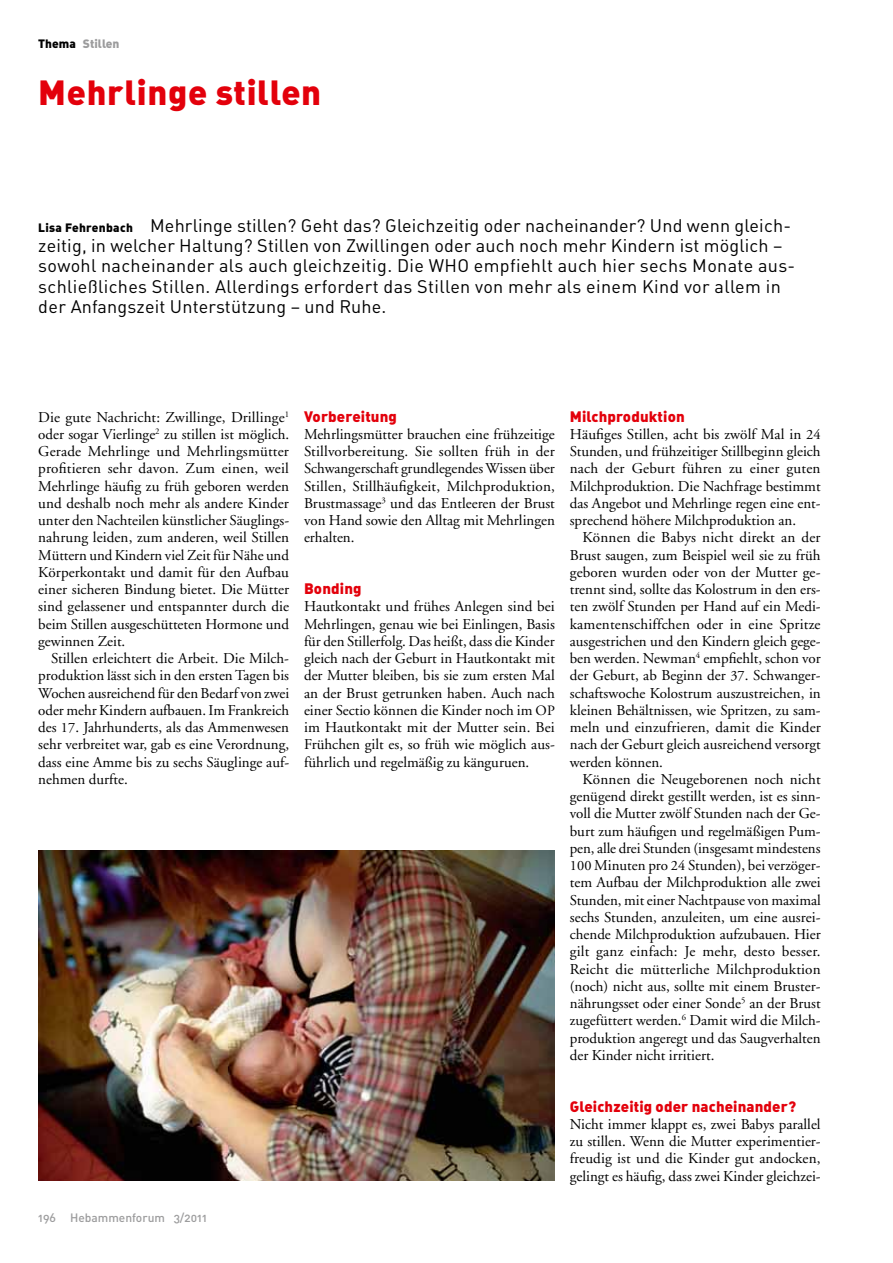
<style>
.page{position:relative;width:893px;height:1263px;background:#fff}
.page>*{position:absolute;margin:0;border:0;box-sizing:border-box;transform-origin:0 0}
.t1{font:34.5px "DIN Black Alternate";letter-spacing:.02em;color:#e3000b}
.t2{font:18px/20.2px "DIN Regular Alternate";letter-spacing:.01em;color:#000}
.t3{font:15px/17.2px "Adobe Garamond";color:#000;text-align:justify}
.t4{font:15px "DIN Black Alternate";letter-spacing:.01em;color:#e3000b}
.t5{font:12px "DIN Medium Alternate";color:#9c9c9d}
.t6{font:12px "DIN Black Alternate";color:#9c9c9d}
.s1{color:#000}
.s2{font-family:"DIN Black Alternate";font-size:12px}
.s3{font-size:14.25px}
</style>
<div class="page">
<img style="left:38px;top:850px;width:517px;height:330px">
<p class="t6" style="left:38px;top:36px;width:83px"><span class="s1">Thema</span> Stillen</p>
<h1 class="t1" style="left:38px;top:70px;width:285px">Mehrlinge stillen</h1>
<p class="t2" style="left:38px;top:215px;width:758px"><span class="s2">Lisa Fehrenbach</span> Mehrlinge stillen? Geht das? Gleichzeitig oder nacheinander? Und wenn gleich&shy;zeitig, in welcher Haltung? Stillen von Zwillingen oder auch noch mehr Kindern ist möglich – sowohl nacheinander als auch gleichzeitig. Die WHO empfiehlt auch hier sechs Monate aus&shy;schließliches Stillen. Allerdings erfordert das Stillen von mehr als einem Kind vor allem in der Anfangszeit Unterstützung – und Ruhe.</p>
<p class="t3" style="left:38px;top:409px;width:252px">Die gute Nachricht: Zwillinge, Drillinge<sup>1 </sup>oder sogar Vierlinge<sup>2</sup> zu stillen ist möglich.<br>Gerade Mehrlinge und Mehrlingsmütter profitieren sehr davon. Zum einen, weil Mehrlinge häufig zu früh geboren werden und deshalb noch mehr als andere Kinder unter den Nachteilen künstlicher Säuglings&shy;nahrung leiden, zum anderen, weil Stillen Müttern und Kindern viel Zeit für Nähe und Körperkontakt und damit für den Aufbau einer sicheren Bindung bietet. Die Mütter sind gelassener und entspannter durch die beim Stillen ausgeschütteten Hormone und gewinnen Zeit.</p>
<p class="t3" style="left:38px;top:650px;width:252px;text-indent:13px">Stillen erleichtert die Arbeit. Die Milch&shy;produktion lässt sich in den ersten Tagen bis Wochen ausreichend für den Bedarf von zwei oder mehr Kindern aufbauen. Im Frankreich des <span class="s3">17</span>. Jahrhunderts, als das Ammenwesen sehr verbreitet war, gab es eine Verordnung, dass eine Amme bis zu sechs Säuglinge auf&shy;nehmen durfte.</p>
<p class="t5" style="left:38px;top:1210px;width:170px">196 Hebammenforum 3/2011</p>
<p class="t4" style="left:304px;top:406px;width:94px">Vorbereitung</p>
<p class="t3" style="left:304px;top:426px;width:252px">Mehrlingsmütter brauchen eine frühzeitige Stillvorbereitung. Sie sollten früh in der Schwangerschaft grundlegendes Wissen über Stillen, Stillhäufigkeit, Milchproduktion, Brustmassage<sup>3</sup> und das Entleeren der Brust von Hand sowie den Alltag mit Mehrlingen erhalten.</p>
<p class="t4" style="left:304px;top:579px;width:59px">Bonding</p>
<p class="t3" style="left:304px;top:598px;width:252px">Hautkontakt und frühes Anlegen sind bei Mehrlingen, genau wie bei Einlingen, Basis für den Stillerfolg. Das heißt, dass die Kinder gleich nach der Geburt in Hautkontakt mit der Mutter bleiben, bis sie zum ersten Mal an der Brust getrunken haben. Auch nach einer Sectio können die Kinder noch im <span class="s3">OP </span>im Hautkontakt mit der Mutter sein. Bei Frühchen gilt es, so früh wie möglich aus&shy;führlich und regelmäßig zu känguruen.</p>
<p class="t4" style="left:570px;top:406px;width:116px">Milchproduktion</p>
<p class="t3" style="left:570px;top:426px;width:252px">Häufiges Stillen, acht bis zwölf Mal in <span class="s3">24<br></span>Stunden, und frühzeitiger Stillbeginn gleich nach der Geburt führen zu einer guten Milchproduktion. Die Nachfrage bestimmt das Angebot und Mehrlinge regen eine ent&shy;sprechend höhere Milchproduktion an.</p>
<p class="t3" style="left:570px;top:529px;width:253px;text-indent:13px">Können die Babys nicht direkt an der Brust saugen, zum Beispiel weil sie zu früh geboren wurden oder von der Mutter ge&shy;trennt sind, sollte das Kolostrum in den ers&shy;ten zwölf Stunden per Hand auf ein Medi&shy;kamentenschiffchen oder in eine Spritze ausgestrichen und den Kindern gleich gege&shy;ben werden. Newman<sup>4</sup> empfiehlt, schon vor der Geburt, ab Beginn der <span class="s3">37</span>. Schwanger&shy;schaftswoche Kolostrum auszustreichen, in kleinen Behältnissen, wie Spritzen, zu sam&shy;meln und einzufrieren, damit die Kinder nach der Geburt gleich ausreichend versorgt werden können.</p>
<p class="t3" style="left:570px;top:771px;width:253px;text-indent:13px">Können die Neugeborenen noch nicht genügend direkt gestillt werden, ist es sinn&shy;voll die Mutter zwölf Stunden nach der Ge&shy;burt zum häufigen und regelmäßigen Pum&shy;pen, alle drei Stunden (insgesamt mindestens <span class="s3">100</span> Minuten pro <span class="s3">24</span> Stunden), bei verzöger&shy;tem Aufbau der Milchproduktion alle zwei Stunden, mit einer Nachtpause von maximal sechs Stunden, anzuleiten, um eine ausrei&shy;chende Milchproduktion aufzubauen. Hier gilt ganz einfach: Je mehr, desto besser.<br>Reicht die mütterliche Milchproduktion (noch) nicht aus, sollte mit einem Bruster&shy;nährungsset oder einer Sonde<sup>5</sup> an der Brust zugefüttert werden.<sup>6</sup> Damit wird die Milch&shy;produktion angeregt und das Saugverhalten der Kinder nicht irritiert.</p>
<p class="t4" style="left:570px;top:1096px;width:228px">Gleichzeitig oder nacheinander?</p>
<p class="t3" style="left:570px;top:1116px;width:252px">Nicht immer klappt es, zwei Babys parallel zu stillen. Wenn die Mutter experimentier&shy;freudig ist und die Kinder gut andocken, gelingt es häufig, dass zwei Kinder gleichzei-</p>
</div>
